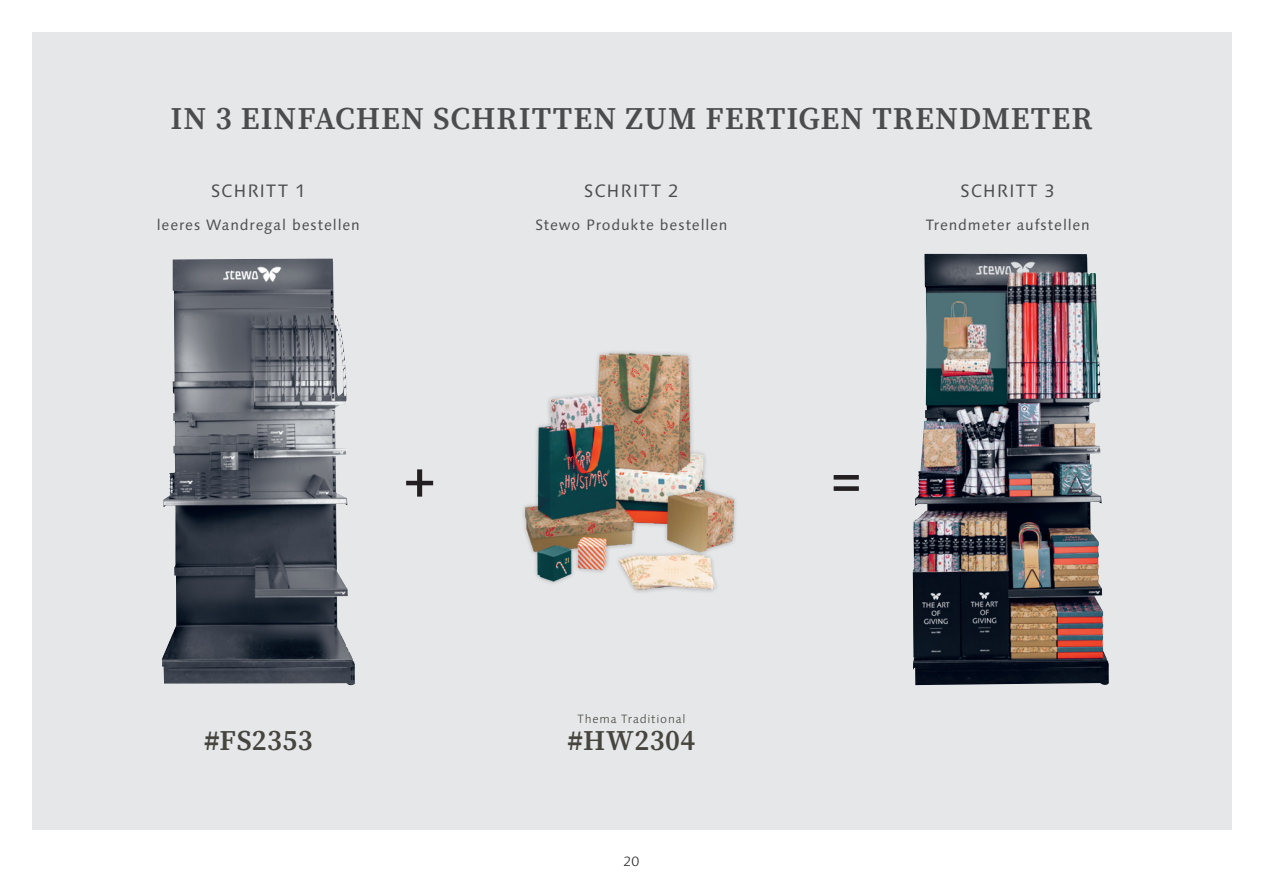
<style>
.page{position:relative;width:1263px;height:893px;background:#fff}
.page>*{position:absolute;margin:0;border:0;box-sizing:border-box;transform-origin:0 0}
.t1{font:500 54px "Linotype Syntax";color:#231f20}
.t2{font:600 31.5px "Source Serif Pro";letter-spacing:.03em;color:#4b4c4d}
.t3{font:600 28.5px "Source Serif Pro";letter-spacing:.02em;color:#46453e}
.t4{font:18px "Linotype Syntax";letter-spacing:.05em;color:#4b4c4d}
.t5{font:15px "Linotype Syntax";letter-spacing:.055em;color:#4b4c4d}
.t6{font:300 13.5px "Linotype Syntax";color:#231f20}
.t7{font:300 12px "Linotype Syntax";letter-spacing:.065em;color:#46453e}
</style>
<div class="page">
<div style="left:32px;top:32px;width:1199px;height:797px;background:#e6e7e9"></div>
<img style="left:913px;top:254px;width:196px;height:431px">
<img style="left:162px;top:259px;width:193px;height:426px">
<div style="left:521px;top:349px;width:217px;height:245px;background:#231f20;opacity:.3"></div>
<img style="left:526px;top:354px;width:207px;height:236px">
<h2 class="t2" style="left:171px;top:97px;width:923px">IN 3 EINFACHEN SCHRITTEN ZUM FERTIGEN TRENDMETER</h2>
<p class="t4" style="left:211px;top:180px;width:96px">SCHRITT 1</p>
<p class="t5" style="left:157px;top:216px;width:205px">leeres Wandregal bestellen</p>
<p class="t4" style="left:584px;top:180px;width:96px">SCHRITT 2</p>
<p class="t5" style="left:535px;top:216px;width:194px">Stewo Produkte bestellen</p>
<p class="t4" style="left:961px;top:180px;width:96px">SCHRITT 3</p>
<p class="t5" style="left:926px;top:216px;width:166px">Trendmeter aufstellen</p>
<h3 class="t3" style="left:204px;top:721px;width:110px">#FS2353</h3>
<h1 class="t1" style="left:404px;top:445px;width:33px">+</h1>
<h1 class="t1" style="left:830px;top:445px;width:33px">=</h1>
<p class="t7" style="left:577px;top:711px;width:110px">Thema Traditional</p>
<h3 class="t3" style="left:568px;top:721px;width:129px">#HW2304</h3>
<p class="t6" style="left:623px;top:853px;width:17px">20</p>
</div>
